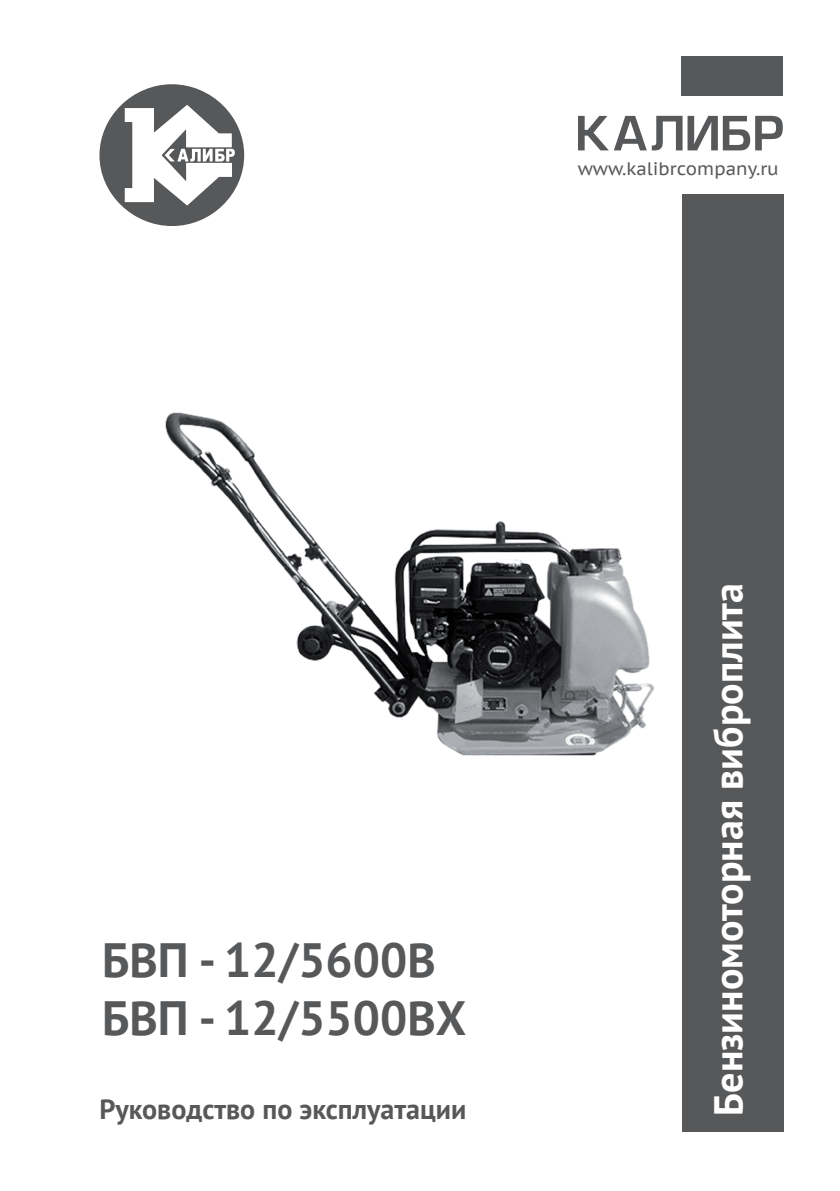
<style>
.page{position:relative;width:840px;height:1191px;background:#fff}
.page>*{position:absolute;margin:0;border:0;box-sizing:border-box;transform-origin:0 0}
.t1{font:700 48px/57.6px "PT Sans";color:#57585a}
.t2{font:700 40px "PT Sans";color:#fff}
.t3{font:700 28px "PT Sans";color:#57585a}
.t4{font:18px "PT Sans Caption";color:#57585a}
</style>
<div class="page">
<div style="left:681px;top:194px;width:101px;height:937px;background:#57585a"></div>
<svg style="left:578px;top:116px;width:204px;height:34px"></svg>
<div style="left:99px;top:84px;width:145px;height:142px;background:#57585a;border-radius:50%"></div>
<svg style="left:124px;top:103px;width:111px;height:104px"></svg>
<div style="left:681px;top:56px;width:101px;height:40px;background:#57585a"></div>
<img style="left:165px;top:412px;width:489px;height:344px">
<p class="t4" style="left:577px;top:157px;width:202px">www.kalibrcompany.ru</p>
<h1 class="t1" style="left:102px;top:930px;width:365px">БВП - 12/5600В<br>БВП - 12/5500ВХ</h1>
<p class="t3" style="left:99px;top:1090px;width:368px">Руководство по эксплуатации</p>
<h2 class="t2" style="left:701px;top:1115px;width:534px;rotate:-90deg">Бензиномоторная виброплита</h2>
</div>
